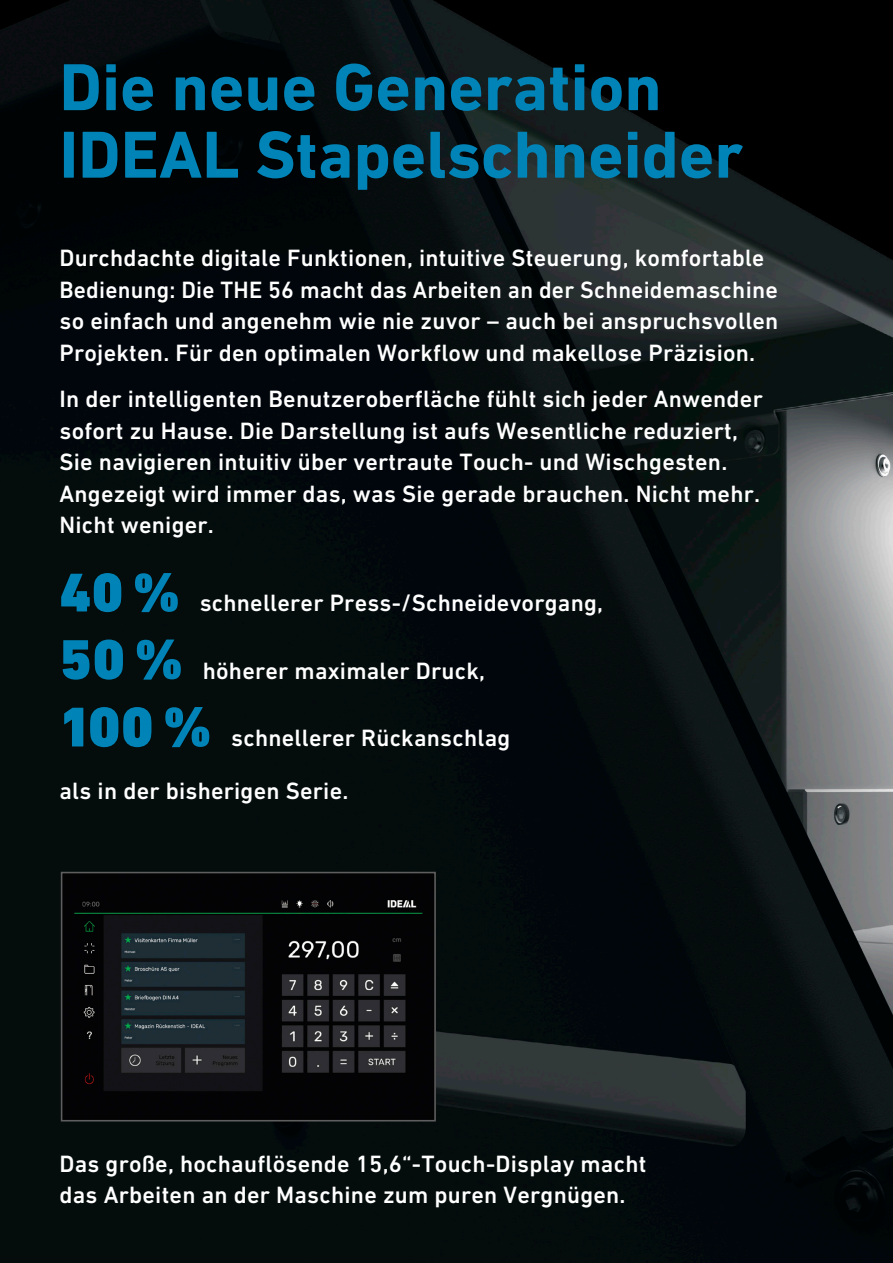
<style>
.page{position:relative;width:893px;height:1263px;background:#fff}
.page>*{position:absolute;margin:0;border:0;box-sizing:border-box;transform-origin:0 0}
.t1{font:700 67.5px/67.5px "DIN Next LT Pro";color:#0084b8}
.t2{font:900 57px "DIN Next LT Pro";color:#0084b8}
.t3{font:900 55.5px "DIN Next LT Pro";color:#0084b8}
.t4{font:500 24px/31.5px "DIN Next LT Pro";letter-spacing:.01em;color:#fff}
</style>
<div class="page">
<img style="left:0;top:0;width:893px;height:1263px">
<img style="left:64px;top:875px;width:369px;height:243px">
<div style="left:61px;top:872px;width:375px;height:249px;border:2px solid #5e5e5e"></div>
<h1 class="t1" style="left:60px;top:53px;width:685px">Die neue Generation<br>IDEAL Stapelschneider</h1>
<p class="t4" style="left:60px;top:242px;width:720px">Durchdachte digitale Funktionen, intuitive Steuerung, komfortable Bedienung: Die THE 56 macht das Arbeiten an der Schneidemaschine so einfach und angenehm wie nie zuvor – auch bei anspruchsvollen Projekten. Für den optimalen Workflow und makellose Präzision.</p>
<p class="t4" style="left:60px;top:383px;width:705px">In der intelligenten Benutzeroberfläche fühlt sich jeder Anwender sofort zu Hause. Die Darstellung ist aufs Wesentliche reduziert, Sie navigieren intuitiv über vertraute Touch- und Wischgesten.<br>Angezeigt wird immer das, was Sie gerade brauchen. Nicht mehr.<br>Nicht weniger.</p>
<h3 class="t3" style="left:60px;top:559px;width:123px">40 %</h3>
<p class="t4" style="left:200px;top:587px;width:405px">schnellerer Press-/Schneidevorgang,</p>
<h2 class="t2" style="left:60px;top:625px;width:126px">50%</h2>
<p class="t4" style="left:203px;top:655px;width:284px">höherer maximaler Druck,</p>
<h2 class="t2" style="left:60px;top:693px;width:155px">100%</h2>
<p class="t4" style="left:60px;top:712px;width:452px;line-height:52.5px;text-indent:172px">schnellerer Rückanschlag als in der bisherigen Serie.</p>
<p class="t4" style="left:60px;top:1148px;width:588px">Das große, hochauflösende 15,6“-Touch-Display macht das Arbeiten an der Maschine zum puren Vergnügen.</p>
</div>
